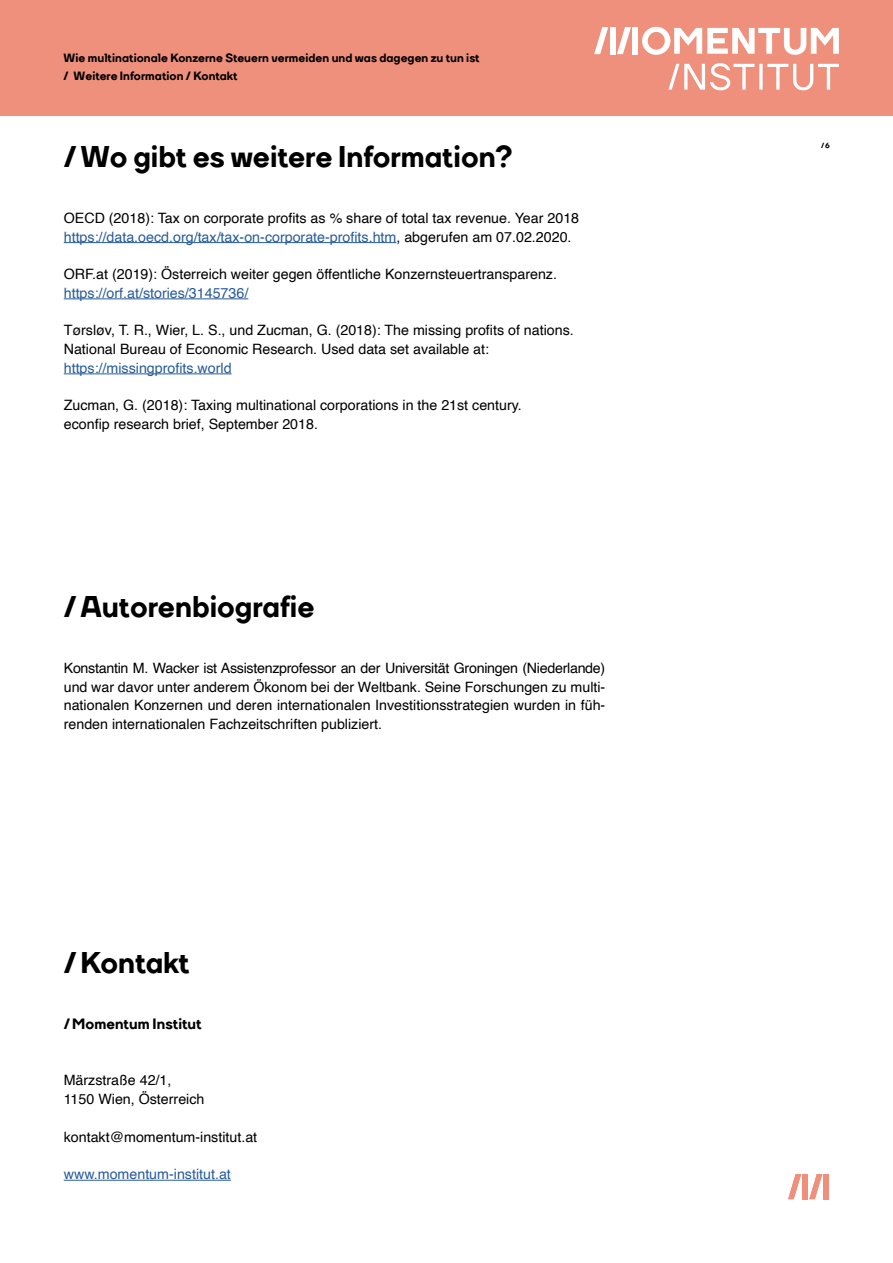
<style>
.page{position:relative;width:893px;height:1263px;background:#fff}
.page>*{position:absolute;margin:0;border:0;box-sizing:border-box;transform-origin:0 0}
.t1{font:800 30px "TT Firs";color:#000}
.t2{font:800 15px "TT Firs";letter-spacing:.005em;color:#000}
.t3{font:14.25px/18.8px "Helvetica";color:#000}
.t4{font:14.25px "Helvetica";color:#275b9b}
.t5{font:800 12px/18px "TT Firs";letter-spacing:.005em;color:#000}
.t6{font:800 7.5px "TT Firs";color:#000}
.s1{color:#275b9b}
</style>
<div class="page">
<div style="left:0;top:0;width:893px;height:116px;background:#ee907b"></div>
<svg style="left:642px;top:27px;width:197px;height:28px"></svg>
<div style="left:632px;top:27px;width:6px;height:27px;background:#fff"></div>
<div style="left:610px;top:27px;width:6px;height:27px;background:#fff"></div>
<svg style="left:617px;top:27px;width:14px;height:27px"></svg>
<svg style="left:594px;top:27px;width:14px;height:27px"></svg>
<svg style="left:668px;top:63px;width:171px;height:27px"></svg>
<hr style="left:64px;top:242px;width:332px;height:1px;background:#275b9b">
<hr style="left:64px;top:298px;width:184px;height:1px;background:#275b9b">
<hr style="left:64px;top:373px;width:168px;height:1px;background:#275b9b">
<hr style="left:64px;top:1180px;width:167px;height:1px;background:#275b9b">
<div style="left:824px;top:1174px;width:5px;height:25px;background:#ee907b"></div>
<div style="left:802px;top:1174px;width:6px;height:25px;background:#ee907b"></div>
<svg style="left:809px;top:1174px;width:13px;height:25px"></svg>
<svg style="left:788px;top:1174px;width:13px;height:25px"></svg>
<p class="t5" style="left:64px;top:49px;width:418px">Wie multinationale Konzerne Steuern vermeiden und was dagegen zu tun ist / Weitere Information / Kontakt</p>
<h1 class="t1" style="left:64px;top:137px;width:450px">/Wo gibt es weitere Information?</h1>
<p class="t3" style="left:64px;top:209px;width:517px">OECD (2018): Tax on corporate profits as % share of total tax revenue. Year 2018 <span class="s1">https://data.oecd.org/tax/tax-on-corporate-profits.htm</span>, abgerufen am 07.02.2020.</p>
<p class="t3" style="left:64px;top:265px;width:495px">ORF.at (2019): Österreich weiter gegen öffentliche Konzernsteuertransparenz.</p>
<p class="t4" style="left:64px;top:282px;width:186px">https://orf.at/stories/3145736/</p>
<p class="t3" style="left:64px;top:321px;width:512px">Tørsløv, T. R., Wier, L. S., und Zucman, G. (2018): The missing profits of nations.<br>National Bureau of Economic Research. Used data set available at:</p>
<p class="t4" style="left:64px;top:357px;width:169px">https://missingprofits.world</p>
<p class="t3" style="left:64px;top:396px;width:460px">Zucman, G. (2018): Taxing multinational corporations in the 21st century. econfip research brief, September 2018.</p>
<h1 class="t1" style="left:64px;top:587px;width:252px">/Autorenbiografie</h1>
<p class="t3" style="left:64px;top:659px;width:543px;text-align:justify">Konstantin M. Wacker ist Assistenzprofessor an der Universität Groningen (Niederlande) und war davor unter anderem Ökonom bei der Weltbank. Seine Forschungen zu multi&shy;nationalen Konzernen und deren internationalen Investitionsstrategien wurden in füh&shy;renden internationalen Fachzeitschriften publiziert.</p>
<h1 class="t1" style="left:64px;top:943px;width:127px">/Kontakt</h1>
<p class="t2" style="left:64px;top:1014px;width:140px">/Momentum Institut</p>
<p class="t3" style="left:64px;top:1071px;width:142px">Märzstraße 42/1,<br>1150 Wien, Österreich</p>
<p class="t3" style="left:64px;top:1128px;width:195px">kontakt@momentum-institut.at</p>
<p class="t4" style="left:64px;top:1163px;width:169px">www.momentum-institut.at</p>
<p class="t6" style="left:821px;top:140px;width:10px">/6</p>
</div>
